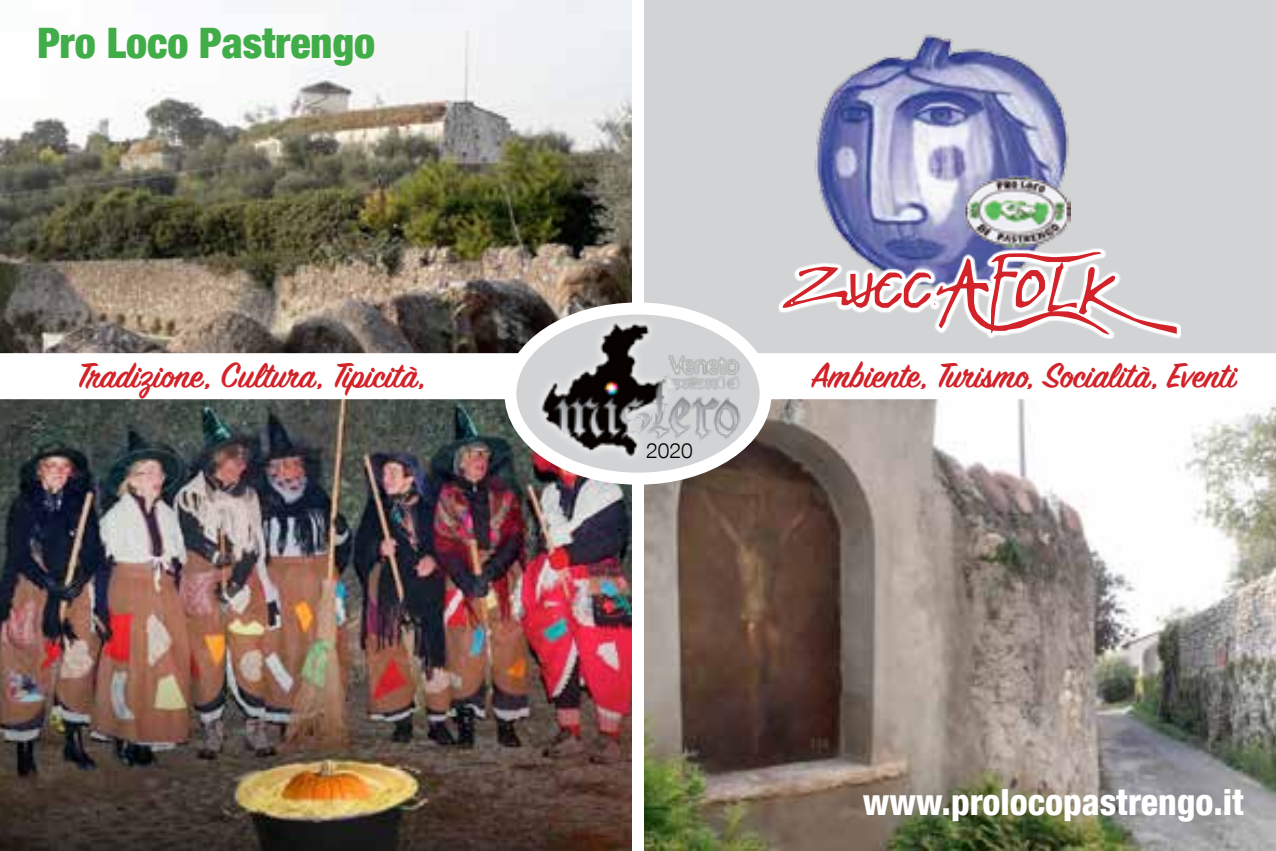
<style>
.page{position:relative;width:1276px;height:851px;background:#fff}
.page>*{position:absolute;margin:0;border:0;box-sizing:border-box;transform-origin:0 0}
.t1{font:900 condensed 42px "Helvetica Neue LT Com";color:#41ad49}
.t2{font:600 39px "Sign Painter House Script";color:#d2232a}
.t3{font:800 condensed 36px "Helvetica Neue LT Com";color:#fff}
.t4{font:300 21px "Helvetica Neue LT Com";color:#000}
</style>
<div class="page">
<img style="left:0;top:0;width:632px;height:354px">
<div style="left:644px;top:0;width:632px;height:353px;background:#d1d3d4"></div>
<img style="left:0;top:399px;width:632px;height:451px">
<img style="left:644px;top:399px;width:632px;height:451px">
<img style="left:814px;top:29px;width:262px;height:219px">
<svg style="left:778px;top:248px;width:403px;height:90px;background:#c0c3cf"></svg>
<svg style="left:782px;top:252px;width:394px;height:82px"></svg>
<img style="left:963px;top:175px;width:107px;height:73px">
<svg style="left:510px;top:308px;width:255px;height:170px;fill:#d1d3d4"></svg>
<img style="left:527px;top:308px;width:216px;height:160px">
<div style="left:504px;top:302px;width:267px;height:182px;border:12px solid #fff;border-radius:50%"></div>
<p class="t1" style="left:37px;top:18px;width:339px">Pro Loco Pastrengo</p>
<p class="t2" style="left:78px;top:351px;width:350px">Tradizione, Cultura, Tipicità,</p>
<p class="t2" style="left:811px;top:351px;width:426px">Ambiente, Turismo, Socialità, Eventi</p>
<p class="t4" style="left:646px;top:437px;width:48px">2020</p>
<p class="t3" style="left:863px;top:779px;width:382px">www.prolocopastrengo.it</p>
</div>
